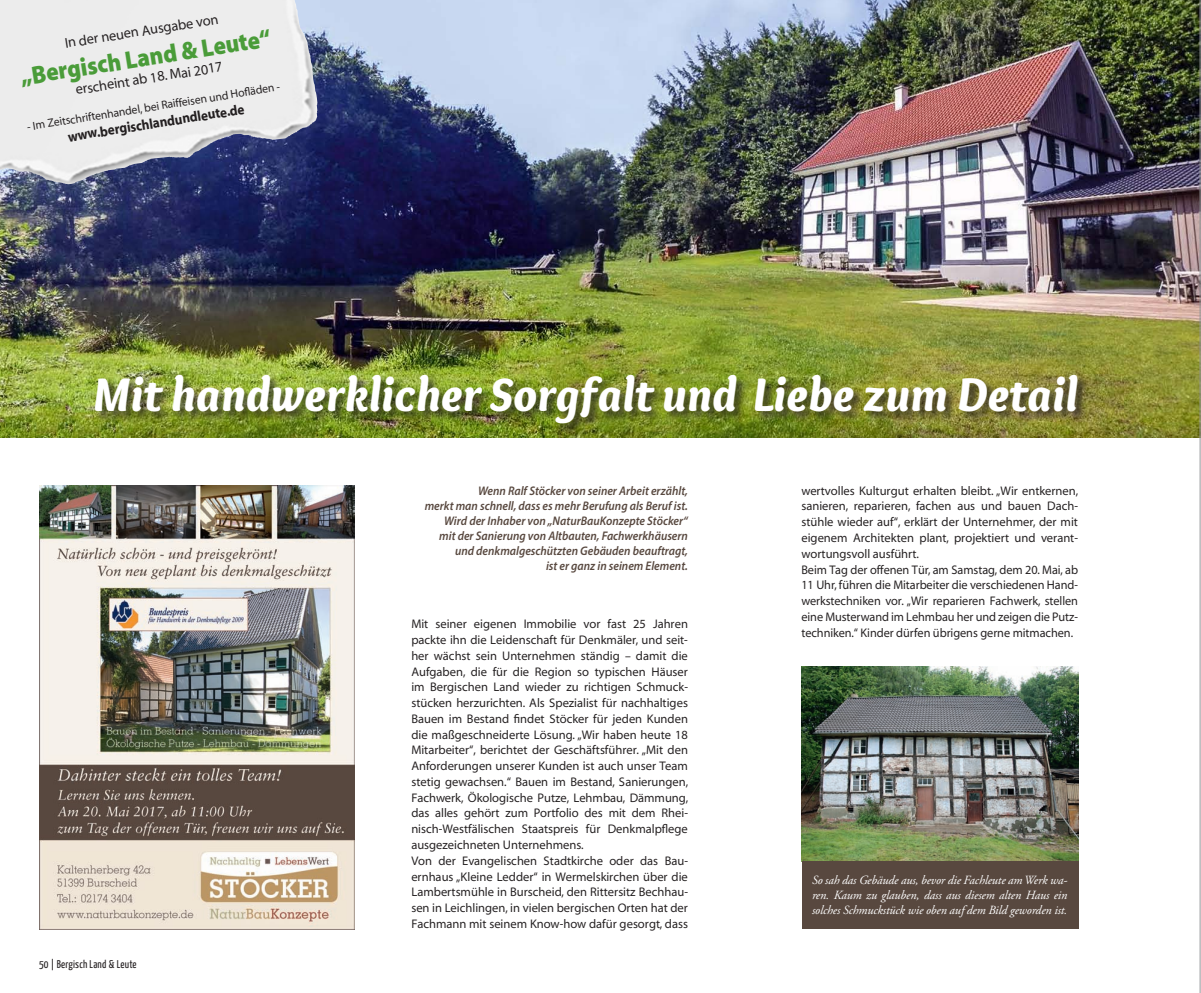
<style>
.page{position:relative;width:1201px;height:993px;background:#fff}
.page>*{position:absolute;margin:0;border:0;box-sizing:border-box;transform-origin:0 0}
.t1{font:italic 900 48.75px "Overlock";color:#fff;scale:.95 1}
.t2{font:25.25px "Myriad MM 830 600";color:#4a9c39;scale:.91 1}
.t3{font:14.38px "Myriad MM 400 700";color:#231f20;scale:.91 1}
.t4{font:14.38px "Myriad MM 700 600";color:#231f20;scale:.91 1}
.t5{font:12.5px/15.8px "Myriad MM 400 700";color:#231f20;scale:.92 1}
.t6{font:italic 600 12.5px/15px "Myriad Pro";color:#58483f;text-align:right;scale:.93 1}
.t7{font:italic 12.5px/15px "Adobe Garamond Pro";letter-spacing:-.005em;color:#fff;text-align:justify}
.t8{font:11.75px "Myriad MM 400 700";color:#231f20;scale:.91 1}
.t9{font:11.25px "Yanone Kaffeesatz";letter-spacing:.02em;color:#231f20}
</style>
<div class="page">
<img style="left:0;top:0;width:1199px;height:437px">
<hr style="left:1199px;top:0;width:1px;height:992px;background:#939598">
<img style="left:39px;top:485px;width:315px;height:443px">
<img style="left:801px;top:666px;width:277px;height:195px">
<div style="left:93px;top:373px;width:996px;height:62px;background:#231f20;opacity:.75"></div>
<div style="left:801px;top:861px;width:277px;height:67px;background:#58483f"></div>
<img style="left:0;top:0;width:233px;height:184px">
<p class="t3" style="left:64px;top:36px;width:172px;rotate:-9deg">In der neuen Ausgabe von</p>
<h2 class="t2" style="left:19px;top:65px;width:280px;rotate:-9deg">„Bergisch Land &amp; Leute“</h2>
<p class="t3" style="left:75px;top:83px;width:164px;rotate:-9deg">erscheint ab 18. Mai 2017</p>
<p class="t8" style="left:26px;top:121px;width:282px;rotate:-9deg">- Im Zeitschriftenhandel, bei Raiffeisen und Hofl äden -</p>
<p class="t4" style="left:67px;top:130px;width:198px;rotate:-9deg">www.bergischlandundleute.de</p>
<h1 class="t1" style="left:92px;top:364px;width:1038px">Mit handwerklicher Sorgfalt und Liebe zum Detail</h1>
<p class="t9" style="left:39px;top:956px;width:99px">50 | Bergisch Land &amp; Leute</p>
<p class="t6" style="left:424px;top:483px;width:284px">Wenn Ralf Stöcker von seiner Arbeit erzählt,<br>merkt man schnell, dass es mehr Berufung als Beruf ist.<br>Wird der Inhaber von „NaturBauKonzepte Stöcker“<br>mit der Sanierung von Altbauten, Fachwerkhäusern und denkmalgeschützten Gebäuden beauftragt,<br>ist er ganz in seinem Element.</p>
<p class="t5" style="left:411px;top:616px;width:302px">Mit seiner eigenen Immobilie vor fast 25 Jahren packte ihn die Leidenschaft für Denkmäler, und seit&shy;her wächst sein Unternehmen ständig – damit die Aufgaben, die für die Region so typischen Häuser im Bergischen Land wieder zu richtigen Schmuck&shy;stücken herzurichten. Als Spezialist für nachhaltiges Bauen im Bestand findet Stöcker für jeden Kunden die maßgeschneiderte Lösung. „Wir haben heute 18<br>Mitarbeiter“, berichtet der Geschäftsführer. „Mit den Anforderungen unserer Kunden ist auch unser Team stetig gewachsen.“ Bauen im Bestand, Sanierungen, Fachwerk, Ökologische Putze, Lehmbau, Dämmung, das alles gehört zum Portfolio des mit dem Rhei&shy;nisch-Westfälischen Staatspreis für Denkmalpflege ausgezeichneten Unternehmens.<br>Von der Evangelischen Stadtkirche oder das Bau&shy;ernhaus „Kleine Ledder“ in Wermelskirchen über die Lambertsmühle in Burscheid, den Rittersitz Bechhau&shy;sen in Leichlingen, in vielen bergischen Orten hat der Fachmann mit seinem Know-how dafür gesorgt, dass</p>
<p class="t5" style="left:801px;top:483px;width:302px">wertvolles Kulturgut erhalten bleibt. „Wir entkernen, sanieren, reparieren, fachen aus und bauen Dach&shy;stühle wieder auf“, erklärt der Unternehmer, der mit eigenem Architekten plant, projektiert und verant&shy;wortungsvoll ausführt.<br>Beim Tag der offenen Tür, am Samstag, dem 20. Mai, ab 11 Uhr, führen die Mitarbeiter die verschiedenen Hand&shy;werkstechniken vor. „Wir reparieren Fachwerk, stellen eine Musterwand im Lehmbau her und zeigen die Putz&shy;techniken.“ Kinder dürfen übrigens gerne mitmachen.</p>
<p class="t7" style="left:811px;top:872px;width:257px">So sah das Gebäude aus, bevor die Fachleute am Werk wa&shy;ren. Kaum zu glauben, dass aus diesem alten Haus ein solches Schmuckstück wie oben auf dem Bild geworden ist.</p>
</div>
